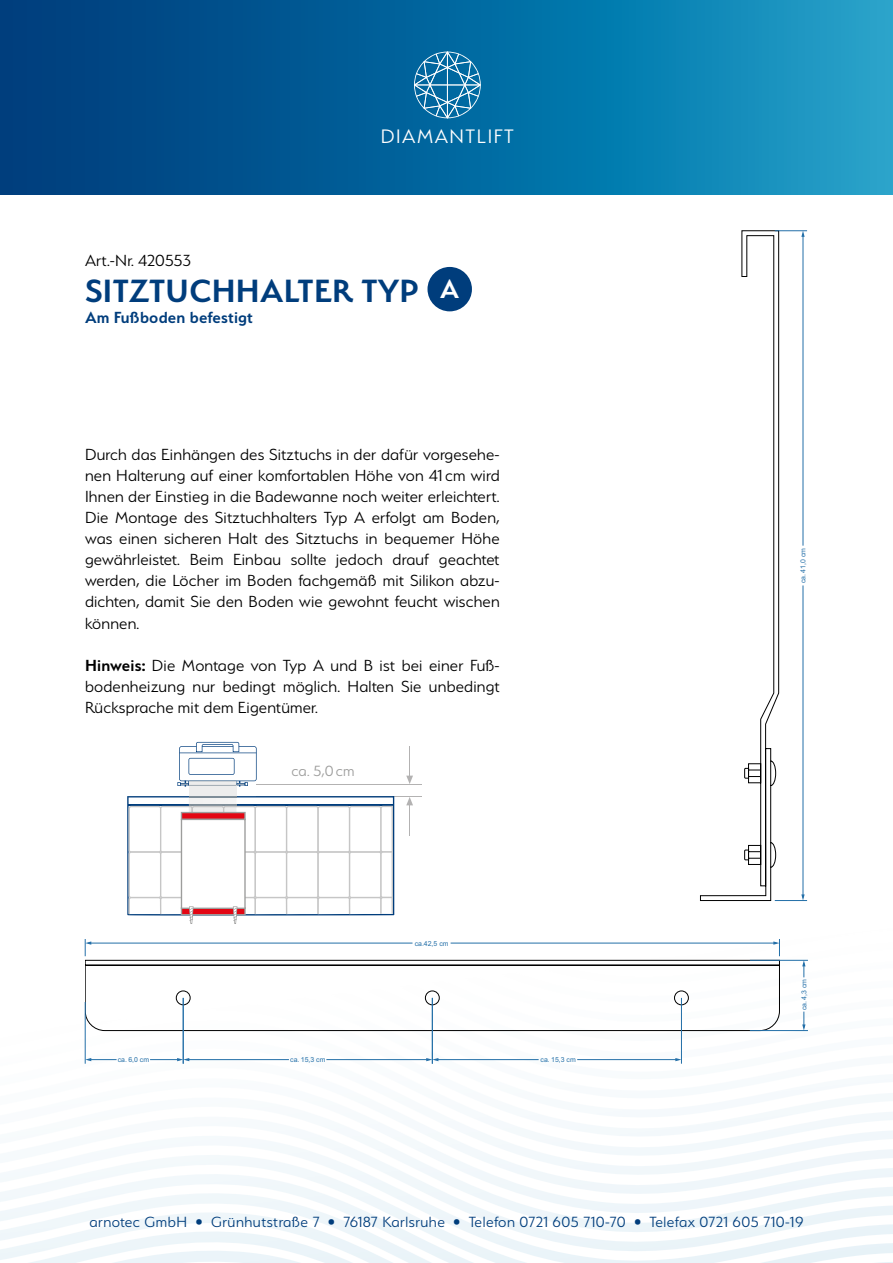
<style>
.page{position:relative;width:893px;height:1263px;background:#fff}
.page>*{position:absolute;margin:0;border:0;box-sizing:border-box;transform-origin:0 0}
.t1{font:600 36px "Serenity";letter-spacing:.01em;color:#003d7c}
.t2{font:300 21.75px "Serenity";letter-spacing:.07em;color:#fff}
.t3{font:300 18px/21.1px "Serenity";letter-spacing:.01em;color:#000;text-align:justify}
.t4{font:600 18px "Serenity";letter-spacing:.01em;color:#003d7c}
.t5{font:300 16.5px "Serenity";letter-spacing:.03em;color:#003d7c}
.t6{font:300 16.5px "Serenity";color:#9d9d9c}
.t7{font:6.9px "Arial";color:#236fa8}
.s1{font-size:29.4px;color:#fff}
.s2{font-weight:600}
</style>
<div class="page">
<svg style="left:718px;top:1103px;width:175px;height:19px"></svg>
<svg style="left:302px;top:1122px;width:591px;height:19px"></svg>
<svg style="left:156px;top:1141px;width:737px;height:19px"></svg>
<svg style="left:0;top:1160px;width:893px;height:19px"></svg>
<svg style="left:0;top:1179px;width:893px;height:19px;fill:#f5fafc"></svg>
<svg style="left:0;top:1198px;width:893px;height:19px;fill:#f3f8fb"></svg>
<svg style="left:0;top:1217px;width:893px;height:46px"></svg>
<svg style="left:0;top:0;width:893px;height:195px"></svg>
<hr style="left:256px;top:796px;width:165px;height:1px;background:#b3b2b2">
<div style="left:189px;top:786px;width:47px;height:10px;background:#ededed"></div>
<svg style="left:177px;top:742px;width:80px;height:45px"></svg>
<hr style="left:409px;top:805px;width:1px;height:31px;background:#b3b2b2">
<svg style="left:406px;top:797px;width:7px;height:8px"></svg>
<hr style="left:409px;top:746px;width:1px;height:32px;background:#b3b2b2">
<svg style="left:406px;top:776px;width:7px;height:8px"></svg>
<hr style="left:256px;top:784px;width:165px;height:1px;background:#b3b2b2">
<svg style="left:127px;top:796px;width:267px;height:128px"></svg>
<svg style="left:85px;top:960px;width:695px;height:71px"></svg>
<hr style="left:85px;top:1002px;width:1px;height:62px;background:#236fa8">
<svg style="left:85px;top:1058px;width:32px;height:3px"></svg>
<hr style="left:150px;top:1059px;width:30px;height:1px;background:#236fa8">
<hr style="left:326px;top:1059px;width:103px;height:1px;background:#236fa8">
<hr style="left:183px;top:998px;width:1px;height:66px;background:#236fa8">
<hr style="left:186px;top:1059px;width:103px;height:1px;background:#236fa8">
<svg style="left:177px;top:1058px;width:12px;height:3px"></svg>
<hr style="left:577px;top:1059px;width:101px;height:1px;background:#236fa8">
<hr style="left:432px;top:998px;width:1px;height:66px;background:#236fa8">
<hr style="left:681px;top:998px;width:1px;height:66px;background:#236fa8">
<svg style="left:675px;top:1058px;width:6px;height:3px"></svg>
<hr style="left:435px;top:1059px;width:104px;height:1px;background:#236fa8">
<svg style="left:426px;top:1058px;width:12px;height:3px"></svg>
<hr style="left:750px;top:960px;width:58px;height:1px;background:#236fa8">
<hr style="left:750px;top:1030px;width:58px;height:1px;background:#236fa8">
<svg style="left:802px;top:1011px;width:3px;height:19px"></svg>
<svg style="left:802px;top:960px;width:3px;height:17px"></svg>
<hr style="left:451px;top:943px;width:325px;height:1px;background:#236fa8">
<svg style="left:773px;top:939px;width:7px;height:17px"></svg>
<hr style="left:88px;top:943px;width:324px;height:1px;background:#236fa8">
<svg style="left:85px;top:939px;width:6px;height:17px"></svg>
<svg style="left:700px;top:231px;width:79px;height:670px"></svg>
<hr style="left:803px;top:234px;width:1px;height:312px;background:#236fa8">
<hr style="left:775px;top:900px;width:32px;height:1px;background:#236fa8">
<hr style="left:775px;top:230px;width:32px;height:1px;background:#236fa8">
<svg style="left:801px;top:231px;width:4px;height:6px"></svg>
<hr style="left:803px;top:585px;width:1px;height:312px;background:#236fa8">
<svg style="left:801px;top:894px;width:4px;height:6px"></svg>
<svg style="left:414px;top:52px;width:67px;height:66px"></svg>
<div style="left:427px;top:267px;width:45px;height:44px;background:#003d7c;border-radius:50%"></div>
<p class="t3" style="left:85px;top:250px;width:107px">Art.-Nr. 420553</p>
<p class="t2" style="left:381px;top:125px;width:135px">DIAMANTLIFT</p>
<h1 class="t1" style="left:85px;top:271px;width:376px">SITZTUCHHALTER TYP <span class="s1">A</span></h1>
<p class="t4" style="left:85px;top:308px;width:169px">Am Fußboden befestigt</p>
<p class="t3" style="left:85px;top:444px;width:416px">Durch das Einhängen des Sitztuchs in der dafür vorgesehe&shy;nen Halterung auf einer komfortablen Höhe von 41 cm wird Ihnen der Einstieg in die Badewanne noch weiter erleichtert.<br>Die Montage des Sitztuchhalters Typ A erfolgt am Boden, was einen sicheren Halt des Sitztuchs in bequemer Höhe gewährleistet. Beim Einbau sollte jedoch drauf geachtet werden, die Löcher im Boden fachgemäß mit Silikon abzu&shy;dichten, damit Sie den Boden wie gewohnt feucht wischen können.</p>
<p class="t3" style="left:85px;top:654px;width:416px"><span class="s2">Hinweis:</span> Die Montage von Typ A und B ist bei einer Fuß&shy;bodenheizung nur bedingt möglich. Halten Sie unbedingt Rücksprache mit dem Eigentümer.</p>
<p class="t6" style="left:291px;top:762px;width:65px">ca. 5,0 cm</p>
<p class="t7" style="left:415px;top:939px;width:35px">ca.42,5 cm</p>
<p class="t7" style="left:118px;top:1055px;width:33px">ca. 6,0 cm</p>
<p class="t7" style="left:290px;top:1055px;width:37px">ca. 15,3 cm</p>
<p class="t7" style="left:541px;top:1055px;width:37px">ca. 15,3 cm</p>
<p class="t7" style="left:798px;top:583px;width:37px;rotate:-90deg">ca. 41,0 cm</p>
<p class="t7" style="left:799px;top:1010px;width:33px;rotate:-90deg">ca. 4,3 cm</p>
<p class="t5" style="left:89px;top:1213px;width:716px">arnotec GmbH • Grünhutstraße 7 • 76187 Karlsruhe • Telefon 0721 605 710-70 • Telefax 0721 605 710-19</p>
</div>
